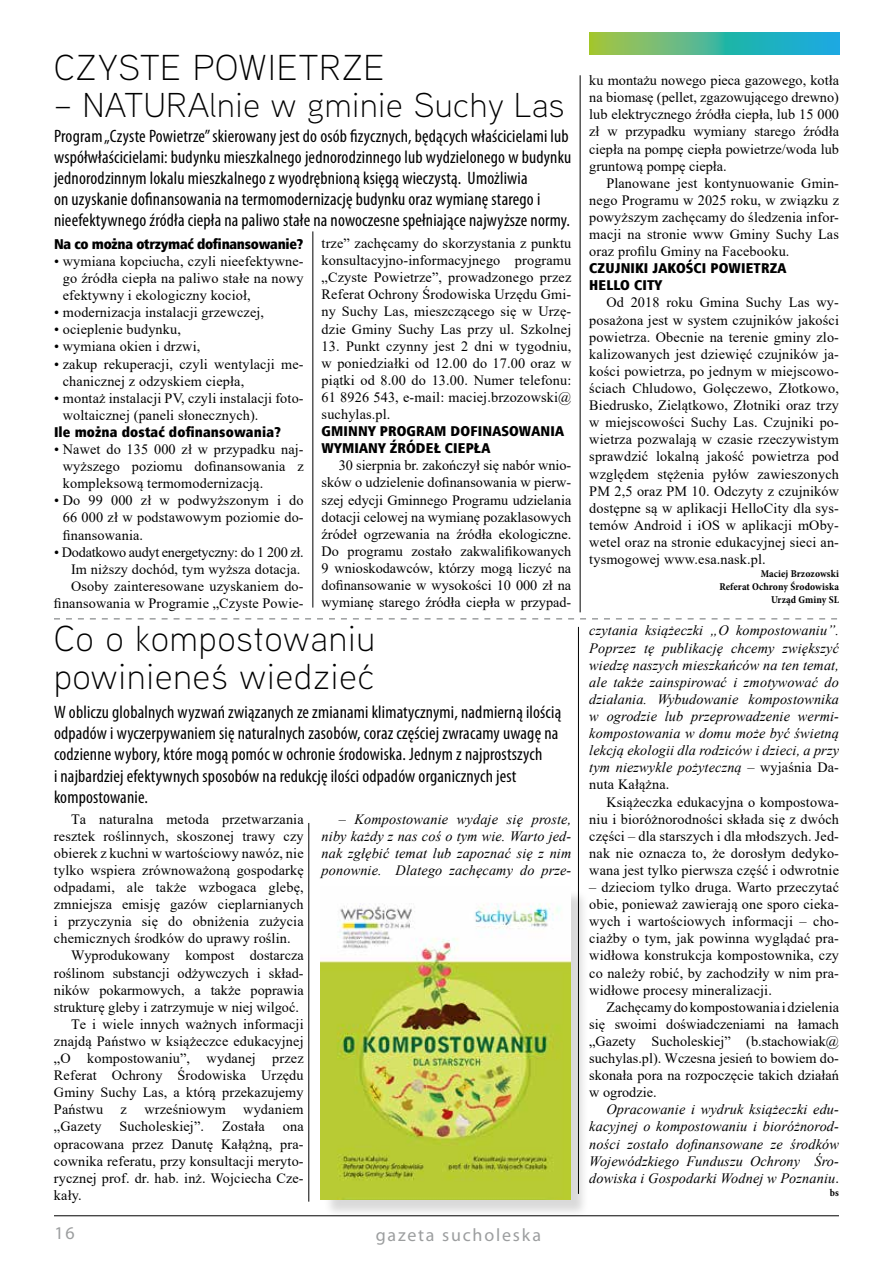
<style>
.page{position:relative;width:893px;height:1263px;background:#fff}
.page>*{position:absolute;margin:0;border:0;box-sizing:border-box;transform-origin:0 0}
.t1{font:300 36px/37.5px "Aaux Next";letter-spacing:.03em;color:#000}
.t2{font:300 34.5px "Aaux Next";letter-spacing:.02em;color:#000}
.t3{font:condensed 18px/21px "Myriad Pro";letter-spacing:.01em;color:#000}
.t4{font:18px "Myriad Pro";letter-spacing:.1em;color:#9c9e9f}
.t5{font:14.25px/17.1px "Times New Roman";letter-spacing:.01em;color:#000;text-align:justify}
.t6{font:italic 14.25px/17.1px "Times New Roman";letter-spacing:.01em;color:#000;text-align:justify}
.t7{font:14.25px/17.1px "Humnst 777 X Blk Cn EU";letter-spacing:.01em;color:#000}
.t8{font:14.25px "Humnst 777 X Blk Cn EU";letter-spacing:-.02em;color:#000}
.t9{font:700 condensed 10.5px/12.6px "Minion Pro";letter-spacing:.005em;color:#000;text-align:right}
.s1{font-style:normal}
</style>
<div class="page">
<hr style="left:54px;top:1215px;width:785px;height:1px;background:#000">
<svg style="left:589px;top:32px;width:250px;height:22px"></svg>
<div style="left:323px;top:889px;width:266px;height:329px;background:#000;opacity:.15"></div>
<img style="left:321px;top:889px;width:249px;height:310px">
<hr style="left:313px;top:231px;width:1px;height:377px;background:#000">
<hr style="left:580px;top:75px;width:1px;height:537px;background:#000">
<hr style="left:578px;top:627px;width:1px;height:567px;background:#000">
<hr style="left:309px;top:823px;width:1px;height:379px;background:#000">
<svg style="left:54px;top:618px;width:783px;height:2px"></svg>
<h1 class="t1" style="left:54px;top:47px;width:332px">CZYSTE POWIETRZE</h1>
<h2 class="t2" style="left:54px;top:82px;width:512px">– NATURAlnie w gminie Suchy Las</h2>
<p class="t3" style="left:54px;top:126px;width:519px">Program „Czyste Powietrze” skierowany jest do osób fizycznych, będących właścicielami lub współwłaścicielami: budynku mieszkalnego jednorodzinnego lub wydzielonego w budynku jednorodzinnym lokalu mieszkalnego z wyodrębnioną księgą wieczystą. Umożliwia<br>on uzyskanie dofinansowania na termomodernizację budynku oraz wymianę starego i nieefektywnego źródła ciepła na paliwo stałe na nowoczesne spełniające najwyższe normy.</p>
<p class="t8" style="left:54px;top:235px;width:251px">Na co można otrzymać dofinansowanie?</p>
<p class="t5" style="left:63px;top:252px;width:242px;text-indent:-9px">• wymiana kopciucha, czyli nieefektywne&shy;go źródła ciepła na paliwo stałe na nowy efektywny i ekologiczny kocioł,</p>
<p class="t5" style="left:54px;top:303px;width:212px">• modernizacja instalacji grzewczej,</p>
<p class="t5" style="left:54px;top:321px;width:128px">• ocieplenie budynku,</p>
<p class="t5" style="left:54px;top:338px;width:148px">• wymiana okien i drzwi,</p>
<p class="t5" style="left:63px;top:355px;width:242px;text-indent:-9px">• zakup rekuperacji, czyli wentylacji me&shy;chanicznej z odzyskiem ciepła,</p>
<p class="t5" style="left:63px;top:389px;width:242px;text-indent:-9px">• montaż instalacji PV, czyli instalacji foto&shy;woltaicznej (paneli słonecznych).</p>
<p class="t7" style="left:54px;top:423px;width:229px">Ile można dostać dofinansowania?</p>
<p class="t5" style="left:63px;top:440px;width:242px;text-indent:-9px">• Nawet do 135 000 zł w przypadku naj&shy;wyższego poziomu dofinansowania z kompleksową termomodernizacją.</p>
<p class="t5" style="left:63px;top:492px;width:242px;text-indent:-9px">• Do 99 000 zł w podwyższonym i do 66 000 zł w podstawowym poziomie do&shy;finansowania.</p>
<p class="t5" style="left:54px;top:543px;width:251px;text-align:right">• Dodatkowo audyt energetyczny: do 1 200 zł.<br>Im niższy dochód, tym wyższa dotacja.<br>Osoby zainteresowane uzyskaniem do&shy;finansowania w Programie „Czyste Powie-</p>
<p class="t5" style="left:322px;top:234px;width:251px">trze” zachęcamy do skorzystania z punktu konsultacyjno-informacyjnego programu „Czyste Powietrze”, prowadzonego przez Referat Ochrony Środowiska Urzędu Gmi&shy;ny Suchy Las, mieszczącego się w Urzę&shy;dzie Gminy Suchy Las przy ul. Szkolnej</p>
<p class="t5" style="left:322px;top:337px;width:251px">13. Punkt czynny jest 2 dni w tygodniu, w poniedziałki od 12.00 do 17.00 oraz w piątki od 8.00 do 13.00. Numer telefonu:<br>61 8926 543, e-mail: maciej.brzozowski@ suchylas.pl.</p>
<p class="t7" style="left:322px;top:423px;width:244px">GMINNY PROGRAM DOFINASOWANIA<br>WYMIANY ŹRÓDEŁ CIEPŁA</p>
<p class="t5" style="left:322px;top:457px;width:251px;text-indent:17px">30 sierpnia br. zakończył się nabór wnio&shy;sków o udzielenie dofinansowania w pierw&shy;szej edycji Gminnego Programu udzielania dotacji celowej na wymianę pozaklasowych źródeł ogrzewania na źródła ekologiczne.<br>Do programu zostało zakwalifikowanych 9 wnioskodawców, którzy mogą liczyć na dofinansowanie w wysokości 10 000 zł na wymianę starego źródła ciepła w przypad-</p>
<h1 class="t1" style="left:54px;top:619px;width:322px">Co o kompostowaniu powinieneś wiedzieć</h1>
<p class="t3" style="left:54px;top:702px;width:509px">W obliczu globalnych wyzwań związanych ze zmianami klimatycznymi, nadmierną ilością odpadów i wyczerpywaniem się naturalnych zasobów, coraz częściej zwracamy uwagę na codzienne wybory, które mogą pomóc w ochronie środowiska. Jednym z najprostszych<br>i najbardziej efektywnych sposobów na redukcję ilości odpadów organicznych jest kompostowanie.</p>
<p class="t5" style="left:71px;top:810px;width:234px">Ta naturalna metoda przetwarzania</p>
<p class="t5" style="left:54px;top:827px;width:251px">resztek roślinnych, skoszonej trawy czy</p>
<p class="t5" style="left:54px;top:844px;width:251px">obierek z kuchni w wartościowy nawóz, nie</p>
<p class="t5" style="left:54px;top:861px;width:251px">tylko wspiera zrównoważoną gospodarkę</p>
<p class="t5" style="left:54px;top:878px;width:251px">odpadami, ale także wzbogaca glebę,</p>
<p class="t5" style="left:54px;top:895px;width:251px">zmniejsza emisję gazów cieplarnianych</p>
<p class="t5" style="left:54px;top:912px;width:251px">i przyczynia się do obniżenia zużycia</p>
<p class="t5" style="left:54px;top:929px;width:238px">chemicznych środków do uprawy roślin.</p>
<p class="t5" style="left:71px;top:947px;width:234px">Wyprodukowany kompost dostarcza</p>
<p class="t5" style="left:54px;top:964px;width:251px">roślinom substancji odżywczych i skład-</p>
<p class="t5" style="left:54px;top:981px;width:251px">ników pokarmowych, a także poprawia</p>
<p class="t5" style="left:54px;top:998px;width:246px">strukturę gleby i zatrzymuje w niej wilgoć.</p>
<p class="t5" style="left:71px;top:1015px;width:234px">Te i wiele innych ważnych informacji</p>
<p class="t5" style="left:54px;top:1032px;width:251px">znajdą Państwo w książeczce edukacyjnej</p>
<p class="t5" style="left:54px;top:1049px;width:251px">„O kompostowaniu”, wydanej przez</p>
<p class="t5" style="left:54px;top:1066px;width:251px">Referat Ochrony Środowiska Urzędu</p>
<p class="t5" style="left:54px;top:1083px;width:251px">Gminy Suchy Las, a którą przekazujemy</p>
<p class="t5" style="left:54px;top:1100px;width:251px">Państwu z wrześniowym wydaniem</p>
<p class="t5" style="left:54px;top:1118px;width:49px">„Gazety</p>
<p class="t5" style="left:119px;top:1118px;width:86px">Sucholeskiej”.</p>
<p class="t5" style="left:222px;top:1118px;width:44px">Została</p>
<p class="t5" style="left:54px;top:1118px;width:251px;text-indent:229px">ona opracowana przez Danutę Kałążną, pra&shy;cownika referatu, przy konsultacji meryto&shy;rycznej prof. dr. hab. inż. Wojciecha Cze&shy;kały.</p>
<p class="t6" style="left:322px;top:810px;width:251px;text-indent:17px"><span class="s1">–</span> Kompostowanie wydaje się proste, niby każdy z nas coś o tym wie. Warto jed&shy;nak zgłębić temat lub zapoznać się z nim ponownie. Dlatego zachęcamy do prze-</p>
<p class="t4" style="left:54px;top:1222px;width:22px">16</p>
<p class="t4" style="left:376px;top:1224px;width:167px">gazeta sucholeska</p>
<p class="t5" style="left:589px;top:71px;width:251px">ku montażu nowego pieca gazowego, kotła na biomasę (pellet, zgazowującego drewno) lub elektrycznego źródła ciepła, lub 15 000 zł w przypadku wymiany starego źródła ciepła na pompę ciepła powietrze/woda lub gruntową pompę ciepła.</p>
<p class="t5" style="left:589px;top:174px;width:251px;text-indent:17px">Planowane jest kontynuowanie Gmin&shy;nego Programu w 2025 roku, w związku z powyższym zachęcamy do śledzenia infor&shy;macji na stronie www Gminy Suchy Las oraz profilu Gminy na Facebooku.</p>
<p class="t7" style="left:589px;top:260px;width:198px">CZUJNIKI JAKOŚCI POWIETRZA<br>HELLO CITY</p>
<p class="t5" style="left:589px;top:294px;width:251px;text-indent:17px">Od 2018 roku Gmina Suchy Las wy&shy;posażona jest w system czujników jakości powietrza. Obecnie na terenie gminy zlo&shy;kalizowanych jest dziewięć czujników ja&shy;kości powietrza, po jednym w miejscowo&shy;ściach Chludowo, Golęczewo, Złotkowo, Biedrusko, Zielątkowo, Złotniki oraz trzy w miejscowości Suchy Las. Czujniki po&shy;wietrza pozwalają w czasie rzeczywistym sprawdzić lokalną jakość powietrza pod względem stężenia pyłów zawieszonych PM 2,5 oraz PM 10. Odczyty z czujników dostępne są w aplikacji HelloCity dla sys&shy;temów Android i iOS w aplikacji mOby&shy;wetel oraz na stronie edukacyjnej sieci an&shy;tysmogowej www.esa.nask.pl.</p>
<p class="t9" style="left:719px;top:568px;width:121px">Maciej Brzozowski<br>Referat Ochrony Środowiska<br>Urząd Gminy SL</p>
<p class="t6" style="left:589px;top:622px;width:251px">czytania książeczki „O kompostowaniu”.<br>Poprzez tę publikację chcemy zwiększyć wiedzę naszych mieszkańców na ten temat, ale także zainspirować i zmotywować do działania. Wybudowanie kompostownika w ogrodzie lub przeprowadzenie wermi&shy;kompostowania w domu może być świetną lekcją ekologii dla rodziców i dzieci, a przy tym niezwykle pożyteczną <span class="s1">– wyjaśnia Da&shy;nuta Kałążna.</span></p>
<p class="t5" style="left:589px;top:793px;width:251px;text-indent:17px">Książeczka edukacyjna o kompostowa&shy;niu i bioróżnorodności składa się z dwóch części – dla starszych i dla młodszych. Jed&shy;nak nie oznacza to, że dorosłym dedyko&shy;wana jest tylko pierwsza część i odwrotnie</p>
<p class="t5" style="left:589px;top:878px;width:251px">– dzieciom tylko druga. Warto przeczytać obie, ponieważ zawierają one sporo cieka&shy;wych i wartościowych informacji – cho&shy;ciażby o tym, jak powinna wyglądać pra&shy;widłowa konstrukcja kompostownika, czy co należy robić, by zachodziły w nim pra&shy;widłowe procesy mineralizacji.</p>
<p class="t5" style="left:589px;top:998px;width:251px;text-indent:17px">Zachęcamy do kompostowania i dzielenia się swoimi doświadczeniami na łamach „Gazety Sucholeskiej” (b.stachowiak@ suchylas.pl). Wczesna jesień to bowiem do&shy;skonała pora na rozpoczęcie takich działań w ogrodzie.</p>
<p class="t6" style="left:589px;top:1101px;width:251px;text-indent:17px">Opracowanie i wydruk książeczki edu&shy;kacyjnej o kompostowaniu i bioróżnorod&shy;ności zostało dofinansowane ze środków Wojewódzkiego Funduszu Ochrony Śro&shy;dowiska i Gospodarki Wodnej w Poznaniu<span class="s1">.</span></p>
<p class="t9" style="left:830px;top:1186px;width:11px">bs</p>
</div>
